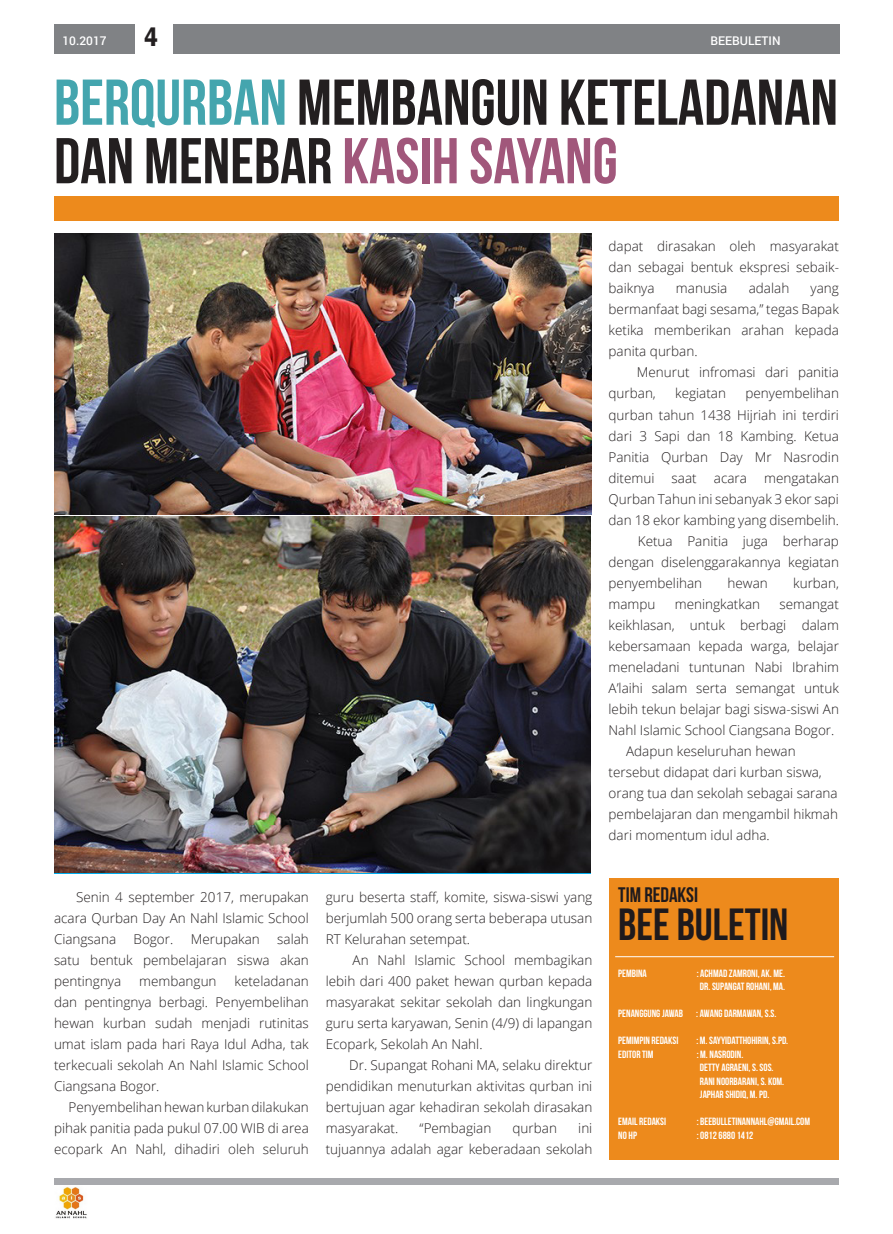
<style>
.page{position:relative;width:893px;height:1234px;background:#fff}
.page>*{position:absolute;margin:0;border:0;box-sizing:border-box;transform-origin:0 0}
.t1{font:700 64.5px/58.5px "Bebas Neue";color:#231f20}
.t2{font:700 45px "Bebas Neue";color:#1f1a1c}
.t3{font:600 condensed 27px "Franklin Gothic";color:#231f20}
.t4{font:700 21px "Bebas Neue";color:#1f1a1c}
.t5{font:300 13.5px/21px "Open Sans";color:#231f20;text-align:justify}
.t6{font:500 12px "Roboto";color:#fff}
.t7{font:700 10.5px "Bebas Neue";color:#fff}
.s1{color:#44a5ae}
.s2{color:#a1577b}
</style>
<div class="page">
<img style="left:55px;top:1187px;width:32px;height:32px">
<div style="left:54px;top:24px;width:785px;height:30px;background:#808285"></div>
<div style="left:135px;top:20px;width:38px;height:34px;background:#fff"></div>
<div style="left:54px;top:1178px;width:785px;height:6px;background:#a8a9ad"></div>
<img style="left:55px;top:233px;width:537px;height:281px">
<img style="left:54px;top:516px;width:537px;height:355px">
<div style="left:54px;top:196px;width:785px;height:24px;background:#ed8a1c"></div>
<div style="left:609px;top:877px;width:230px;height:282px;background:#ed8a1c"></div>
<hr style="left:615px;top:956px;width:219px;height:1px;background:#fff">
<p class="t6" style="left:63px;top:33px;width:46px">10.2017</p>
<p class="t3" style="left:144px;top:19px;width:15px">4</p>
<p class="t6" style="left:711px;top:33px;width:71px">BEEBULETIN</p>
<p class="t1" style="left:54px;top:72px;width:785px"><span class="s1">BERQURBAN</span> MEMBANGUN KETELADANAN<br>DAN MENEBAR <span class="s2">KASIH SAYANG</span></p>
<p class="t5" style="left:609px;top:235px;width:232px">dapat dirasakan oleh masyarakat dan sebagai bentuk ekspresi sebaik&shy;baiknya</p>
<p class="t5" style="left:676px;top:277px;width:53px">manusia</p>
<p class="t5" style="left:749px;top:277px;width:42px">adalah</p>
<p class="t5" style="left:609px;top:277px;width:232px;text-indent:202px">yang bermanfaat bagi sesama,” tegas Bapak ketika memberikan arahan kepada panita qurban.</p>
<p class="t5" style="left:609px;top:361px;width:232px;text-indent:28px">Menurut infromasi dari panitia qurban,</p>
<p class="t5" style="left:609px;top:382px;width:232px;text-indent:137px">penyembelihan qurban tahun 1438 Hijriah ini terdiri dari 3 Sapi dan 18 Kambing. Ketua Panitia Qurban Day Mr Nasrodin ditemui</p>
<p class="t5" style="left:675px;top:382px;width:52px">kegiatan</p>
<p class="t5" style="left:609px;top:466px;width:232px;text-indent:156px">mengatakan Qurban Tahun ini sebanyak 3 ekor sapi dan 18 ekor kambing yang disembelih.</p>
<p class="t5" style="left:609px;top:529px;width:232px;text-indent:29px">Ketua Panitia juga berharap dengan diselenggarakannya kegiatan penyembelihan</p>
<p class="t5" style="left:672px;top:466px;width:27px">saat</p>
<p class="t5" style="left:714px;top:466px;width:35px">acara</p>
<p class="t5" style="left:727px;top:571px;width:42px">hewan</p>
<p class="t5" style="left:793px;top:571px;width:47px">kurban,</p>
<p class="t5" style="left:609px;top:592px;width:48px">mampu</p>
<p class="t5" style="left:675px;top:592px;width:87px">meningkatkan</p>
<p class="t5" style="left:609px;top:592px;width:232px;text-indent:171px">semangat keikhlasan, untuk berbagi dalam kebersamaan kepada warga, belajar meneladani tuntunan Nabi Ibrahim A’laihi salam serta semangat untuk lebih tekun belajar bagi siswa-siswi An Nahl Islamic School Ciangsana Bogor.</p>
<p class="t5" style="left:609px;top:739px;width:231px;text-align:left;text-indent:18px">Adapun keseluruhan hewan tersebut didapat dari kurban siswa, orang tua dan sekolah sebagai sarana pembelajaran dan mengambil hikmah dari momentum idul adha.</p>
<p class="t5" style="left:54px;top:885px;width:256px;text-indent:22px">Senin 4 september 2017, merupakan acara Qurban Day An Nahl Islamic School Ciangsana</p>
<p class="t5" style="left:54px;top:927px;width:256px;text-indent:223px">salah satu bentuk pembelajaran siswa akan pentingnya</p>
<p class="t5" style="left:134px;top:927px;width:41px">Bogor.</p>
<p class="t5" style="left:191px;top:927px;width:71px">Merupakan</p>
<p class="t5" style="left:54px;top:969px;width:256px;text-indent:180px">keteladanan dan pentingnya berbagi. Penyembelihan hewan kurban sudah menjadi rutinitas umat islam pada hari Raya Idul Adha, tak terkecuali sekolah An Nahl Islamic School Ciangsana Bogor.</p>
<p class="t5" style="left:54px;top:1095px;width:256px;text-indent:15px">Penyembelihan hewan kurban dilakukan pihak panitia pada pukul 07.00 WIB di area ecopark An Nahl, dihadiri oleh seluruh</p>
<p class="t5" style="left:139px;top:969px;width:79px">membangun</p>
<p class="t5" style="left:326px;top:885px;width:268px">guru beserta staff, komite, siswa-siswi yang berjumlah 500 orang serta beberapa utusan RT Kelurahan setempat.</p>
<p class="t5" style="left:326px;top:948px;width:268px;text-indent:27px">An Nahl Islamic School membagikan lebih dari 400 paket hewan qurban kepada masyarakat sekitar sekolah dan lingkungan guru serta karyawan, Senin (4/9) di lapangan Ecopark, Sekolah An Nahl.</p>
<p class="t5" style="left:326px;top:1053px;width:268px;text-indent:23px">Dr. Supangat Rohani MA, selaku direktur pendidikan menuturkan aktivitas qurban ini bertujuan agar kehadiran sekolah dirasakan masyarakat.</p>
<p class="t5" style="left:420px;top:1116px;width:73px">“Pembagian</p>
<p class="t5" style="left:513px;top:1116px;width:46px">qurban</p>
<p class="t5" style="left:326px;top:1116px;width:268px;text-align:right">ini<br>tujuannya adalah agar keberadaan sekolah</p>
<p class="t4" style="left:618px;top:883px;width:81px">TIM REDAKSI</p>
<p class="t2" style="left:618px;top:899px;width:172px">BEE BULETIN</p>
<p class="t7" style="left:618px;top:967px;width:30px">PEMBINA</p>
<p class="t7" style="left:697px;top:967px;width:90px">: ACHMAD ZAMRONI, AK. ME.</p>
<p class="t7" style="left:700px;top:980px;width:87px">DR. SUPANGAT ROHANI, MA.</p>
<p class="t7" style="left:618px;top:1007px;width:160px">PENANGGUNG JAWAB : AWANG DARMAWAN, S.S.</p>
<p class="t7" style="left:618px;top:1034px;width:62px">PEMIMPIN REDAKSI</p>
<p class="t7" style="left:696px;top:1034px;width:93px">: M. SAYYIDATTHOHIRIN, S.PD.</p>
<p class="t7" style="left:618px;top:1048px;width:37px">EDITOR TIM</p>
<p class="t7" style="left:697px;top:1048px;width:48px">: M. NASRODIN.</p>
<p class="t7" style="left:700px;top:1061px;width:75px">DETTY AGRAENI, S. SOS.</p>
<p class="t7" style="left:700px;top:1075px;width:86px">RANI NOORBARANI, S. KOM.</p>
<p class="t7" style="left:700px;top:1088px;width:71px">JAPHAR SHIDIQ, M. PD.</p>
<p class="t7" style="left:618px;top:1115px;width:49px">EMAIL REDAKSI</p>
<p class="t7" style="left:697px;top:1115px;width:115px">: BEEBULLETINANNAHL@GMAIL.COM</p>
<p class="t7" style="left:618px;top:1129px;width:20px">NO HP</p>
<p class="t7" style="left:697px;top:1129px;width:58px">: 0812 6880 1412</p>
</div>
